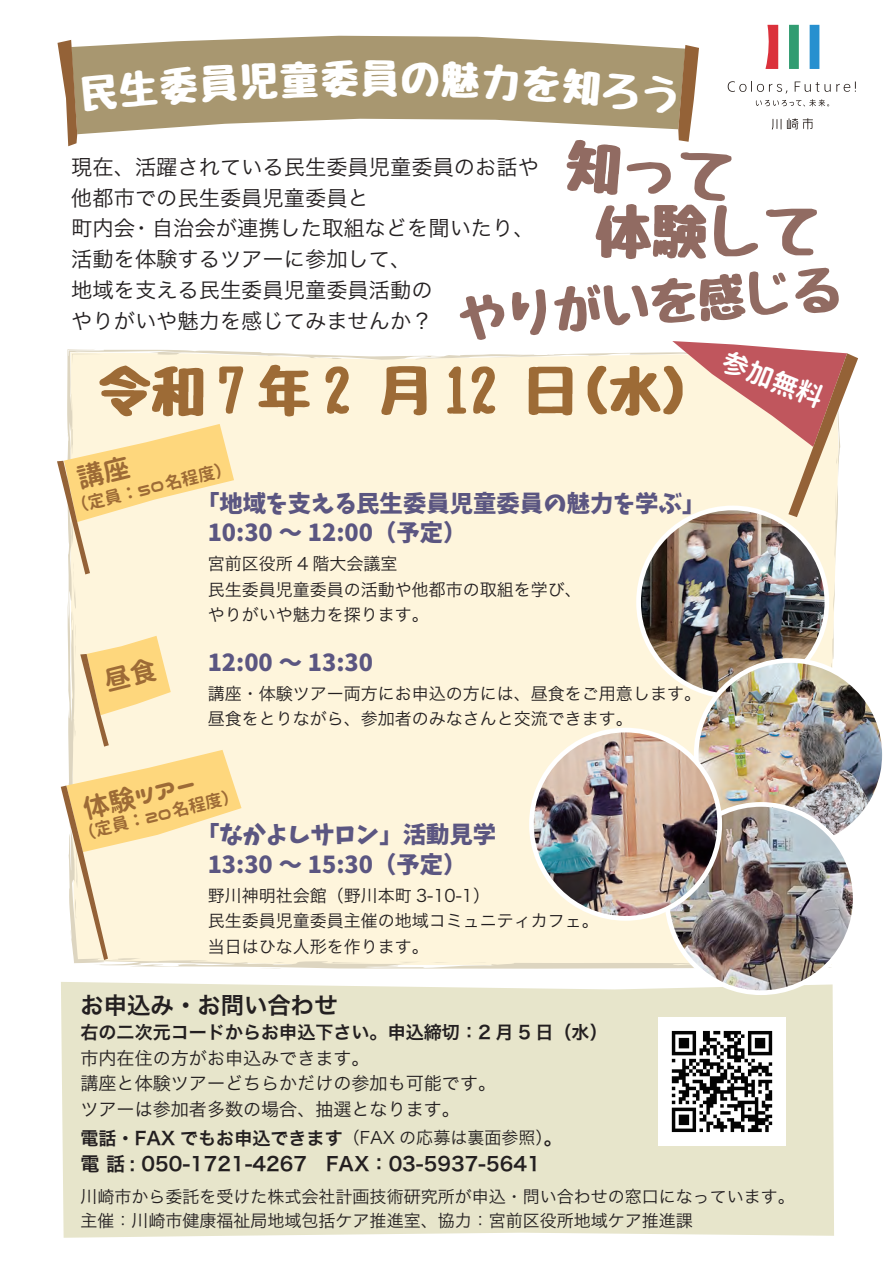
<style>
.page{position:relative;width:893px;height:1263px;background:#fff}
.page>*{position:absolute;margin:0;border:0;box-sizing:border-box;transform-origin:0 0}
.t1{font:56.4px "Jiyucho";color:#916b62}
.t2{font:53.1px "Jiyucho";color:#9d6b36}
.t3{font:47.85px "Jiyucho";color:#916b62}
.t4{font:38.25px "Jiyucho";color:#fff}
.t5{font:26.55px "Nico Moji+";color:#9d6b36}
.t6{font:26.55px "Nico Moji+";color:#fff}
.t7{font:23.4px/29.7px "Keifont";color:#5b5681}
.t8{font:23.4px "Hira Kaku Pro N W6";color:#231f20}
.t9{font:21.3px/30.9px "Hira Kaku Pro N W3";color:#231f20}
.t10{font:19.2px "Hira Kaku Pro N W6";color:#231f20}
.t11{font:18px/25.5px "Hira Kaku Pro N W3";color:#231f20}
.t12{font:18px "Hira Kaku Pro N W6";color:#231f20}
.t13{font:16.95px/25.5px "Hira Kaku Pro N W3";color:#231f20}
.t14{font:16.95px "Nico Moji+";color:#9d6b36}
.s1{font-family:"Hira Kaku Pro N W3";font-size:16.95px}
</style>
<div class="page">
<div style="left:67px;top:349px;width:646px;height:475px;background:#fef5dc"></div>
<div style="left:102px;top:824px;width:592px;height:145px;background:#fef5dc"></div>
<svg style="left:829px;top:619px;width:5px;height:49px"></svg>
<svg style="left:833px;top:581px;width:2px;height:31px"></svg>
<svg style="left:321px;top:357px;width:21px;height:2px"></svg>
<svg style="left:72px;top:354px;width:31px;height:10px"></svg>
<svg style="left:259px;top:962px;width:26px;height:7px"></svg>
<svg style="left:399px;top:962px;width:22px;height:1px"></svg>
<svg style="left:429px;top:962px;width:21px;height:1px"></svg>
<svg style="left:466px;top:963px;width:24px;height:1px"></svg>
<div style="left:61px;top:982px;width:773px;height:256px;background:#e7e5cb"></div>
<svg style="left:216px;top:36px;width:186px;height:83px;background:#ac9c77"></svg>
<svg style="left:672px;top:341px;width:186px;height:225px;background:#e9c7b9"></svg>
<img style="left:658px;top:1018px;width:128px;height:127px">
<img style="left:639px;top:508px;width:188px;height:188px;border-radius:94px">
<div style="left:636px;top:506px;width:193px;height:192px;border:5px solid #fff;border-radius:50%"></div>
<img style="left:696px;top:660px;width:188px;height:189px;border-radius:94px">
<img style="left:667px;top:804px;width:188px;height:189px;border-radius:94px">
<div style="left:665px;top:802px;width:192px;height:193px;border:5px solid #fff;border-radius:50%"></div>
<img style="left:531px;top:730px;width:189px;height:188px;border-radius:94px">
<div style="left:529px;top:728px;width:193px;height:193px;border:5px solid #fff;border-radius:50%"></div>
<svg style="left:58px;top:40px;width:300px;height:106px"></svg>
<svg style="left:402px;top:25px;width:454px;height:117px"></svg>
<svg style="left:57px;top:424px;width:184px;height:541px;background:#fbeac3"></svg>
<h3 class="t4" style="left:361px;top:59px;width:40px">員</h3>
<p class="t9" style="left:71px;top:150px;width:469px">現在、活躍されている民生委員児童委員のお話や他都市での民生委員児童委員と<br>町内会・自治会が連携した取組などを聞いたり、活動を体験するツアーに参加して、<br>地域を支える民生委員児童委員活動の<br>やりがいや魅力を感じてみませんか？</p>
<h1 class="t1" style="left:595px;top:203px;width:227px">体験して</h1>
<h3 class="t3" style="left:457px;top:296px;width:384px;rotate:-5deg">やりがいを感じる</h3>
<h2 class="t2" style="left:98px;top:364px;width:618px">令和 7 年 2 月 12 日（水）</h2>
<p class="t14" style="left:69px;top:495px;width:166px;rotate:-14deg">（定員：50名程度）</p>
<h3 class="t7" style="left:208px;top:487px;width:499px;text-indent:-12px">「地域を支える民生委員児童委員の魅力を学ぶ」<br>10:30 ～ 12:00（予定）</h3>
<p class="t13" style="left:208px;top:550px;width:376px">宮前区役所 4 階大会議室<br>民生委員児童委員の活動や他都市の取組を学び、やりがいや魅力を探ります。</p>
<h3 class="t7" style="left:208px;top:646px;width:167px">12:00 ～ 13:30</h3>
<p class="t13" style="left:208px;top:680px;width:495px">講座・体験ツアー両方にお申込の方には、昼食をご用意します。昼食をとりながら、参加者のみなさんと交流できます。</p>
<h3 class="t5" style="left:79px;top:791px;width:117px;rotate:-14deg">体験ツアー</h3>
<p class="t14" style="left:76px;top:822px;width:166px;rotate:-14deg">（定員：20名程度）</p>
<h3 class="t7" style="left:208px;top:818px;width:290px;text-indent:-12px">「なかよしサロン」活動見学<br>13:30 ～ 15:30（予定）</h3>
<p class="t13" style="left:208px;top:881px;width:393px">野川神明社会館（野川本町 3-10-1）<br>民生委員児童委員主催の地域コミュニティカフェ。当日はひな人形を作ります。</p>
<h3 class="t8" style="left:80px;top:984px;width:259px">お申込み・お問い合わせ</h3>
<p class="t12" style="left:80px;top:1016px;width:529px">右の二次元コードからお申込下さい。申込締切：2 月 5 日（水）</p>
<p class="t11" style="left:80px;top:1044px;width:417px">市内在住の方がお申込みできます。<br>講座と体験ツアーどちらかだけの参加も可能です。ツアーは参加者多数の場合、抽選となります。</p>
<h3 class="t6" style="left:731px;top:342px;width:108px;rotate:22deg">参加無料</h3>
<p class="t12" style="left:80px;top:1121px;width:483px">電話・FAX でもお申込できます<span class="s1">（FAX の応募は裏面参照）</span>。</p>
<p class="t10" style="left:80px;top:1146px;width:462px">電 話 : 050-1721-4267　FAX：03-5937-5641</p>
<p class="t13" style="left:80px;top:1184px;width:716px;line-height:23.4px">川崎市から委託を受けた株式会社計画技術研究所が申込・問い合わせの窓口になっています。主催：川崎市健康福祉局地域包括ケア推進室、協力：宮前区役所地域ケア推進課</p>
</div>
